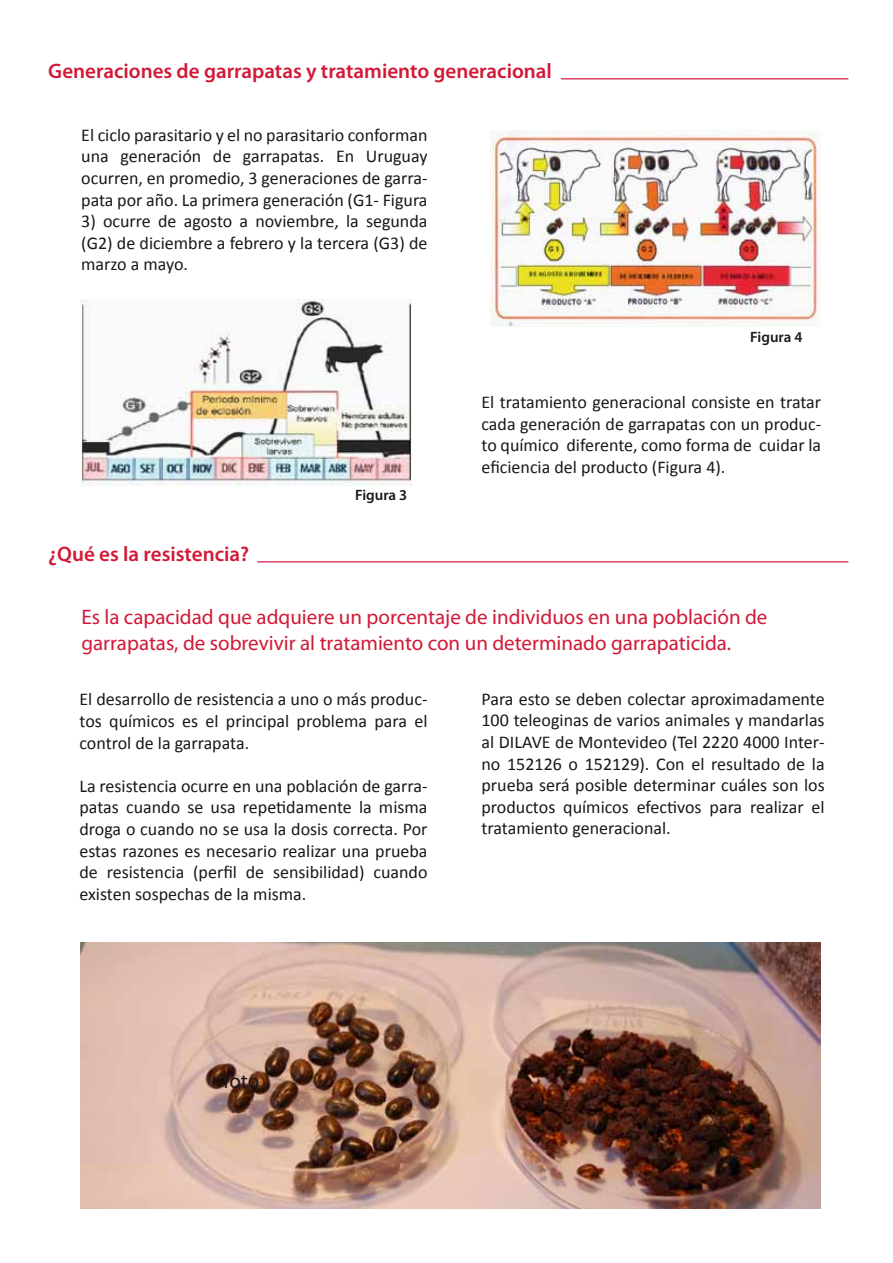
<style>
.page{position:relative;width:893px;height:1263px;background:#fff}
.page>*{position:absolute;margin:0;border:0;box-sizing:border-box;transform-origin:0 0}
.t1{font:21px/25.2px "Myriad Pro";color:#d21937}
.t2{font:600 21px "Myriad Pro";color:#d21937}
.t3{font:21px "Myriad Pro";color:#1a171c}
.t4{font:18px/21.6px "Calibri";color:#1a171c;text-align:justify}
.t5{font:600 15px "Myriad Pro";color:#1a171c}
</style>
<div class="page">
<hr style="left:561px;top:78px;width:287px;height:1px;background:#cf0537">
<hr style="left:257px;top:561px;width:591px;height:1px;background:#cf0537">
<img style="left:81px;top:299px;width:331px;height:186px">
<img style="left:490px;top:131px;width:329px;height:196px">
<img style="left:81px;top:942px;width:739px;height:266px">
<p class="t2" style="left:48px;top:58px;width:505px">Generaciones de garrapatas y tratamiento generacional</p>
<p class="t4" style="left:81px;top:123px;width:348px">El ciclo parasitario y el no parasitario conforman una generación de garrapatas. En Uruguay ocurren, en promedio, 3 generaciones de garra&shy;pata por año. La primera generación (G1- Figura</p>
<p class="t4" style="left:81px;top:210px;width:348px">3) ocurre de agosto a noviembre, la segunda (G2) de diciembre a febrero y la tercera (G3) de marzo a mayo.</p>
<p class="t2" style="left:48px;top:541px;width:202px">¿Qué es la resistencia?</p>
<p class="t5" style="left:355px;top:486px;width:54px">Figura 3</p>
<p class="t5" style="left:750px;top:327px;width:54px">Figura 4</p>
<p class="t4" style="left:482px;top:390px;width:341px">El tratamiento generacional consiste en tratar cada generación de garrapatas con un produc&shy;to químico diferente, como forma de cuidar la eficiencia del producto (Figura 4).</p>
<p class="t1" style="left:81px;top:604px;width:688px">Es la capacidad que adquiere un porcentaje de individuos en una población de garrapatas, de sobrevivir al tratamiento con un determinado garrapaticida.</p>
<p class="t4" style="left:80px;top:688px;width:349px">El desarrollo de resistencia a uno o más produc&shy;tos químicos es el principal problema para el control de la garrapata.</p>
<p class="t4" style="left:80px;top:774px;width:349px">La resistencia ocurre en una población de garra&shy;patas cuando se usa repetidamente la misma droga o cuando no se usa la dosis correcta. Por estas razones es necesario realizar una prueba de resistencia (perfil de sensibilidad) cuando existen sospechas de la misma.</p>
<p class="t4" style="left:481px;top:687px;width:345px">Para esto se deben colectar aproximadamente 100 teleoginas de varios animales y mandarlas al DILAVE de Montevideo (Tel 2220 4000 Inter&shy;no 152126 o 152129). Con el resultado de la prueba será posible determinar cuáles son los productos químicos efectivos para realizar el tratamiento generacional.</p>
<p class="t3" style="left:224px;top:1068px;width:37px">foto</p>
</div>
